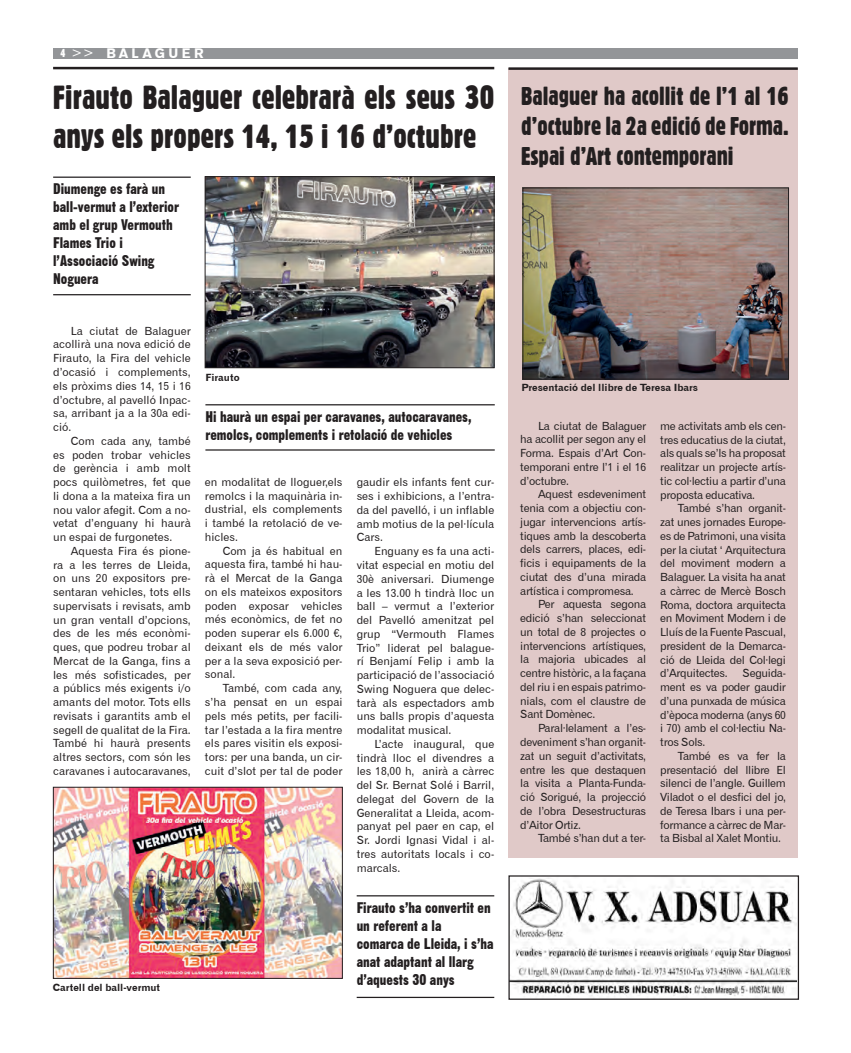
<style>
.page{position:relative;width:851px;height:1053px;background:#fff}
.page>*{position:absolute;margin:0;border:0;box-sizing:border-box;transform-origin:0 0}
.t1{font:32.5px/39px "Gothic 821 Condensed BT";color:#231f20}
.t2{font:25px/30px "Gothic 821 Condensed BT";letter-spacing:-.005em;color:#231f20;text-align:justify}
.t3{font:15px/18px "Gothic No 13 BT";color:#231f20}
.t4{font:13.75px "Gothic 725 BT Black A";letter-spacing:.25em;color:#fff}
.t5{font:11.25px/13.8px "Gothic 720 BT Roman B";color:#231f20;text-align:justify}
.t6{font:11.25px "Gothic 720 BT Roman B";letter-spacing:-.025em;color:#231f20}
.t7{font:10px "Gothic 720 BT Bold B";color:#231f20}
.s1{font-family:"Gothic 821 Condensed BT";font-size:11.25px}
.s2{font-family:"Gothic 720 BT Roman B"}
</style>
<div class="page">
<div style="left:53px;top:48px;width:744px;height:10px;background:#939598"></div>
<img style="left:510px;top:878px;width:286px;height:119px">
<div style="left:508px;top:68px;width:289px;height:789px;background:#e0c9c8"></div>
<hr style="left:508px;top:67px;width:289px;height:3px;background:#231f20">
<img style="left:524px;top:190px;width:262px;height:187px">
<div style="left:522px;top:188px;width:266px;height:191px;border:1px solid #231f20"></div>
<img style="left:55px;top:789px;width:285px;height:187px">
<div style="left:53px;top:787px;width:289px;height:191px;border:1px solid #231f20"></div>
<hr style="left:53px;top:67px;width:441px;height:2px;background:#231f20">
<img style="left:207px;top:178px;width:285px;height:188px">
<div style="left:205px;top:176px;width:289px;height:192px;border:1px solid #231f20"></div>
<hr style="left:205px;top:404px;width:289px;height:1px;background:#231f20">
<hr style="left:205px;top:449px;width:289px;height:1px;background:#231f20">
<hr style="left:53px;top:176px;width:138px;height:2px;background:#231f20">
<hr style="left:53px;top:294px;width:138px;height:1px;background:#231f20">
<hr style="left:356px;top:895px;width:138px;height:1px;background:#231f20">
<hr style="left:356px;top:996px;width:138px;height:1px;background:#231f20">
<p class="t4" style="left:61px;top:45px;width:144px"><span class="s1">4</span> <span class="s2">&gt;&gt;</span> BALAGUER</p>
<p class="t1" style="left:53px;top:78px;width:442px">Firauto Balaguer celebrarà els seus 30 anys els propers 14, 15 i 16 d’octubre</p>
<p class="t3" style="left:53px;top:180px;width:127px">Diumenge es farà un ball-vermut a l’exterior amb el grup Vermouth<br>Flames Trio i</p>
<p class="t3" style="left:53px;top:252px;width:103px">l’Associació Swing</p>
<p class="t3" style="left:53px;top:270px;width:47px">Noguera</p>
<p class="t5" style="left:53px;top:324px;width:139px;text-indent:18px">La ciutat de Balaguer acollirà una nova edició de Firauto, la Fira del vehicle d’ocasió i complements, els pròxims dies 14, 15 i 16 d’octubre, al pavelló Inpac&shy;sa, arribant ja a la 30a edi&shy;ció.</p>
<p class="t5" style="left:53px;top:434px;width:139px;text-indent:18px">Com cada any, també es poden trobar vehicles de gerència i amb molt pocs quilòmetres, fet que li dona a la mateixa fira un nou valor afegit. Com a no&shy;vetat d’enguany hi haurà un espai de furgonetes.</p>
<p class="t5" style="left:53px;top:544px;width:139px;text-indent:18px">Aquesta Fira és pione&shy;ra a les terres de Lleida, on uns 20 expositors pre&shy;sentaran vehicles, tots ells supervisats i revisats, amb un gran ventall d’opcions, des de les més econòmi&shy;ques, que podreu trobar al Mercat de la Ganga, fins a les més sofisticades, per a públics més exigents i/o amants del motor. Tots ells revisats i garantits amb el segell de qualitat de la Fira.</p>
<p class="t5" style="left:53px;top:736px;width:139px">També hi haurà presents altres sectors, com són les caravanes i autocaravanes,</p>
<p class="t7" style="left:53px;top:981px;width:109px">Cartell del ball-vermut</p>
<p class="t7" style="left:205px;top:371px;width:36px">Firauto</p>
<p class="t3" style="left:205px;top:407px;width:268px">Hi haurà un espai per caravanes, autocaravanes, remolcs, complements i retolació de vehicles</p>
<p class="t5" style="left:205px;top:475px;width:139px">en modalitat de lloguer,els remolcs i la maquinària in&shy;dustrial, els complements i també la retolació de ve&shy;hicles.</p>
<p class="t5" style="left:205px;top:543px;width:139px;text-indent:18px">Com ja és habitual en aquesta fira, també hi hau&shy;rà el Mercat de la Ganga on els mateixos expositors poden exposar vehicles més econòmics, de fet no poden superar els 6.000 €, deixant els de més valor per a la seva exposició per&shy;sonal.</p>
<p class="t5" style="left:205px;top:681px;width:139px;text-indent:18px">També, com cada any, s’ha pensat en un espai pels més petits, per facili&shy;tar l’estada a la fira mentre els pares visitin els exposi&shy;tors: per una banda, un cir&shy;cuit d’slot per tal de poder</p>
<p class="t5" style="left:356px;top:475px;width:139px">gaudir els infants fent cur&shy;ses i exhibicions, a l’entra&shy;da del pavelló, i un inflable amb motius de la pel·lícula Cars.</p>
<p class="t5" style="left:356px;top:544px;width:139px;text-indent:18px">Enguany es fa una acti&shy;vitat especial en motiu del 30è aniversari. Diumenge a les 13.00 h tindrà lloc un ball – vermut a l’exterior del Pavelló amenitzat pel grup “Vermouth Flames Trio” liderat pel balague&shy;rí Benjamí Felip i amb la participació de l’associació Swing Noguera que delec&shy;tarà als espectadors amb uns balls propis d’aquesta modalitat musical.</p>
<p class="t5" style="left:356px;top:736px;width:139px;text-indent:18px">L’acte inaugural, que tindrà lloc el divendres a les 18,00 h, anirà a càrrec del Sr. Bernat Solé i Barril, delegat del Govern de la Generalitat a Lleida, acom&shy;panyat pel paer en cap, el Sr. Jordi Ignasi Vidal i al&shy;tres autoritats locals i co&shy;marcals.</p>
<p class="t3" style="left:356px;top:898px;width:135px">Firauto s’ha convertit en un referent a la</p>
<p class="t3" style="left:356px;top:934px;width:138px">comarca de Lleida, i s’ha anat adaptant al llarg d’aquests 30 anys</p>
<p class="t2" style="left:521px;top:81px;width:269px">Balaguer ha acollit de l’1 al 16 d’octubre la 2a edició de Forma.<br>Espai d’Art contemporani</p>
<p class="t7" style="left:521px;top:381px;width:178px">Presentació del llibre de Teresa Ibars</p>
<p class="t5" style="left:660px;top:419px;width:127px">me activitats amb els cen&shy;tres educatius de la ciutat, als quals se’ls ha proposat realitzar un projecte artís&shy;tic col·lectiu a partir d’una proposta educativa.</p>
<p class="t5" style="left:660px;top:501px;width:127px;text-indent:18px">També s’han organit&shy;zat unes jornades Europe&shy;es de Patrimoni, una visita per la ciutat ‘ Arquitectura del moviment modern a Balaguer. La visita ha anat a càrrec de Mercè Bosch Roma, doctora arquitecta en Moviment Modern i de Lluís de la Fuente Pascual, president de la Demarca&shy;ció de Lleida del Col·legi d’Arquitectes.</p>
<p class="t5" style="left:520px;top:418px;width:127px;text-indent:18px">La ciutat de Balaguer ha acollit per segon any el Forma. Espais d’Art Con&shy;temporani entre l’1 i el 16 d’octubre.</p>
<p class="t5" style="left:520px;top:487px;width:127px;text-indent:18px">Aquest esdeveniment tenia com a objectiu con&shy;jugar intervencions artís&shy;tiques amb la descoberta dels carrers, places, edi&shy;ficis i equipaments de la ciutat des d’una mirada artística i compromesa.</p>
<p class="t5" style="left:520px;top:597px;width:127px;text-indent:18px">Per aquesta segona edició s’han seleccionat un total de 8 projectes o intervencions artístiques, la majoria ubicades al centre històric, a la façana del riu i en espais patrimo&shy;nials, com el claustre de Sant Domènec.</p>
<p class="t5" style="left:520px;top:721px;width:127px;text-indent:18px">Paral·lelament a l’es&shy;deveniment s’han organit&shy;zat un seguit d’activitats, entre les que destaquen la visita a Planta-Funda&shy;ció Sorigué, la projecció de l’obra Desestructuras d’Aitor Ortiz.</p>
<p class="t6" style="left:538px;top:831px;width:110px">També s’han dut a ter-</p>
<p class="t5" style="left:660px;top:666px;width:127px;text-indent:82px">Seguida&shy;ment es va poder gaudir d’una punxada de música d’època moderna (anys 60 i 70) amb el col·lectiu Na&shy;tros Sols.</p>
<p class="t5" style="left:660px;top:749px;width:127px;text-indent:18px">També es va fer la presentació del llibre El silenci de l’angle. Guillem Viladot o el desfici del jo, de Teresa Ibars i una per&shy;formance a càrrec de Mar&shy;ta Bisbal al Xalet Montiu.</p>
</div>
